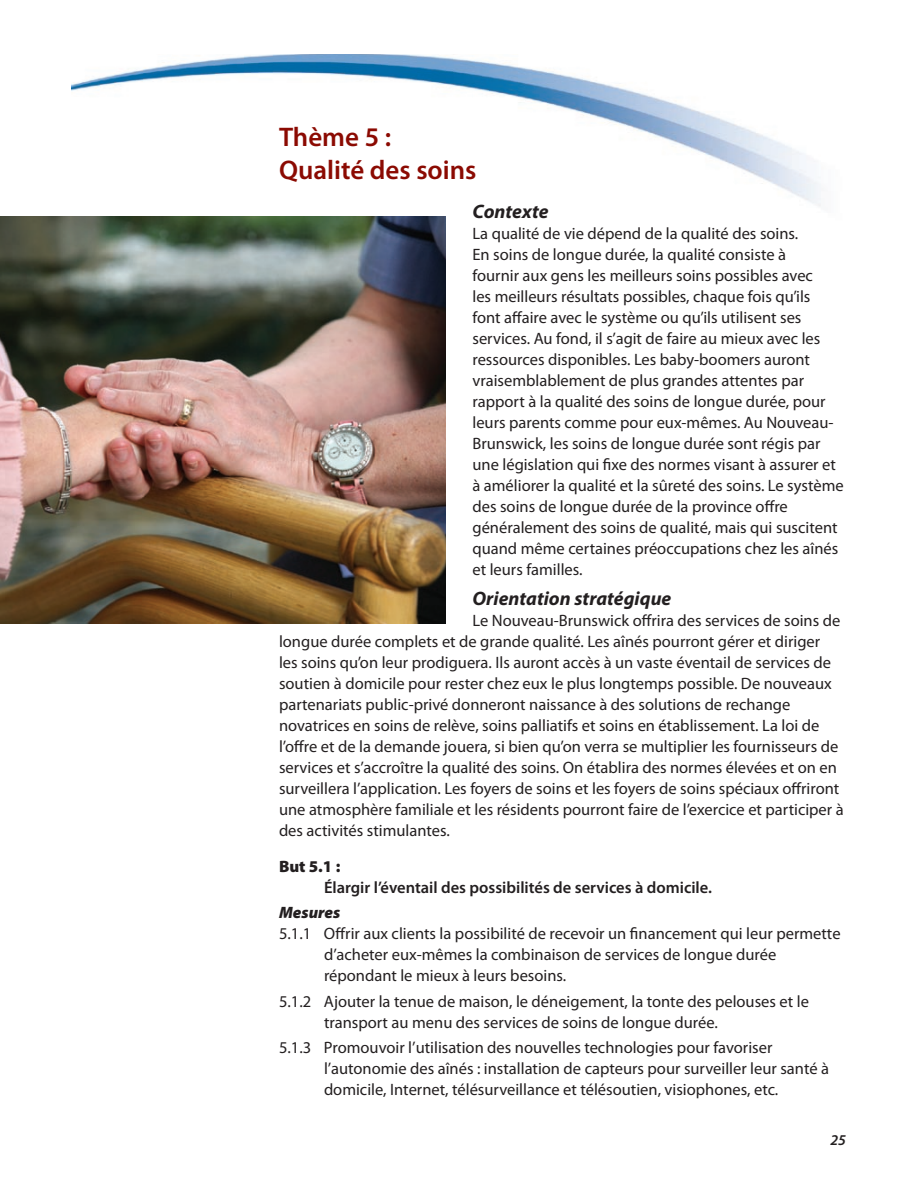
<style>
.page{position:relative;width:918px;height:1188px;background:#fff}
.page>*{position:absolute;margin:0;border:0;box-sizing:border-box;transform-origin:0 0}
.Subhead_1{font:600 27px/32.4px "Myriad Pro";color:#8b0a02}
.Subhead_3{font:italic 700 19.5px "Myriad Pro";color:#231f20}
.d_indents{font:16.5px/21px "Myriad Pro";color:#231f20}
.buts{font:600 16.5px/21px "Myriad Pro";color:#231f20}
.mesures{font:italic 900 16.5px "Myriad Pro";color:#231f20}
.t1{font:italic 600 15px "Myriad Pro";color:#231f20}
.s1{font-weight:900}
</style>
<div class="page">
<img style="left:72px;top:54px;width:749px;height:152px">
<img style="left:0;top:216px;width:446px;height:407px">
<p class="Subhead_1" style="left:279px;top:120px;width:199px">Thème 5 :<br>Qualité des soins</p>
<p class="Subhead_3" style="left:472px;top:198px;width:78px">Contexte</p>
<p class="d_indents" style="left:472px;top:222px;width:373px">La qualité de vie dépend de la qualité des soins.<br>En soins de longue durée, la qualité consiste à<br>fournir aux gens les meilleurs soins possibles avec<br>les meilleurs résultats possibles, chaque fois qu’ils<br>font affaire avec le système ou qu’ils utilisent ses services. Au fond, il s’agit de faire au mieux avec les ressources disponibles. Les baby-boomers auront vraisemblablement de plus grandes attentes par rapport à la qualité des soins de longue durée, pour leurs parents comme pour eux-mêmes. Au Nouveau-Brunswick, les soins de longue durée sont régis par une législation qui fixe des normes visant à assurer et à améliorer la qualité et la sûreté des soins. Le système des soins de longue durée de la province offre généralement des soins de qualité, mais qui suscitent quand même certaines préoccupations chez les aînés et leurs familles.</p>
<p class="Subhead_3" style="left:472px;top:585px;width:200px">Orientation stratégique</p>
<p class="d_indents" style="left:279px;top:609px;width:566px;text-indent:194px">Le Nouveau-Brunswick offrira des services de soins de longue durée complets et de grande qualité. Les aînés pourront gérer et diriger<br>les soins qu’on leur prodiguera. Ils auront accès à un vaste éventail de services de soutien à domicile pour rester chez eux le plus longtemps possible. De nouveaux partenariats public-privé donneront naissance à des solutions de rechange novatrices en soins de relève, soins palliatifs et soins en établissement. La loi de l’offre et de la demande jouera, si bien qu’on verra se multiplier les fournisseurs de services et s’accroître la qualité des soins. On établira des normes élevées et on en surveillera l’application. Les foyers de soins et les foyers de soins spéciaux offriront une atmosphère familiale et les résidents pourront faire de l’exercice et participer à des activités stimulantes.</p>
<p class="buts" style="left:324px;top:855px;width:390px;text-indent:-45px"><span class="s1">But 5.1 :<br></span>Élargir l’éventail des possibilités de services à domicile.</p>
<p class="mesures" style="left:279px;top:902px;width:63px">Mesures</p>
<p class="d_indents" style="left:324px;top:923px;width:518px;text-indent:-45px">5.1.1 Offrir aux clients la possibilité de recevoir un financement qui leur permette d’acheter eux-mêmes la combinaison de services de longue durée répondant le mieux à leurs besoins.</p>
<p class="d_indents" style="left:324px;top:990px;width:486px;text-indent:-45px">5.1.2 Ajouter la tenue de maison, le déneigement, la tonte des pelouses et le transport au menu des services de soins de longue durée.</p>
<p class="d_indents" style="left:324px;top:1037px;width:507px;text-indent:-45px">5.1.3 Promouvoir l’utilisation des nouvelles technologies pour favoriser l’autonomie des aînés : installation de capteurs pour surveiller leur santé à domicile, Internet, télésurveillance et télésoutien, visiophones, etc.</p>
<p class="t1" style="left:830px;top:1131px;width:17px">25</p>
</div>
